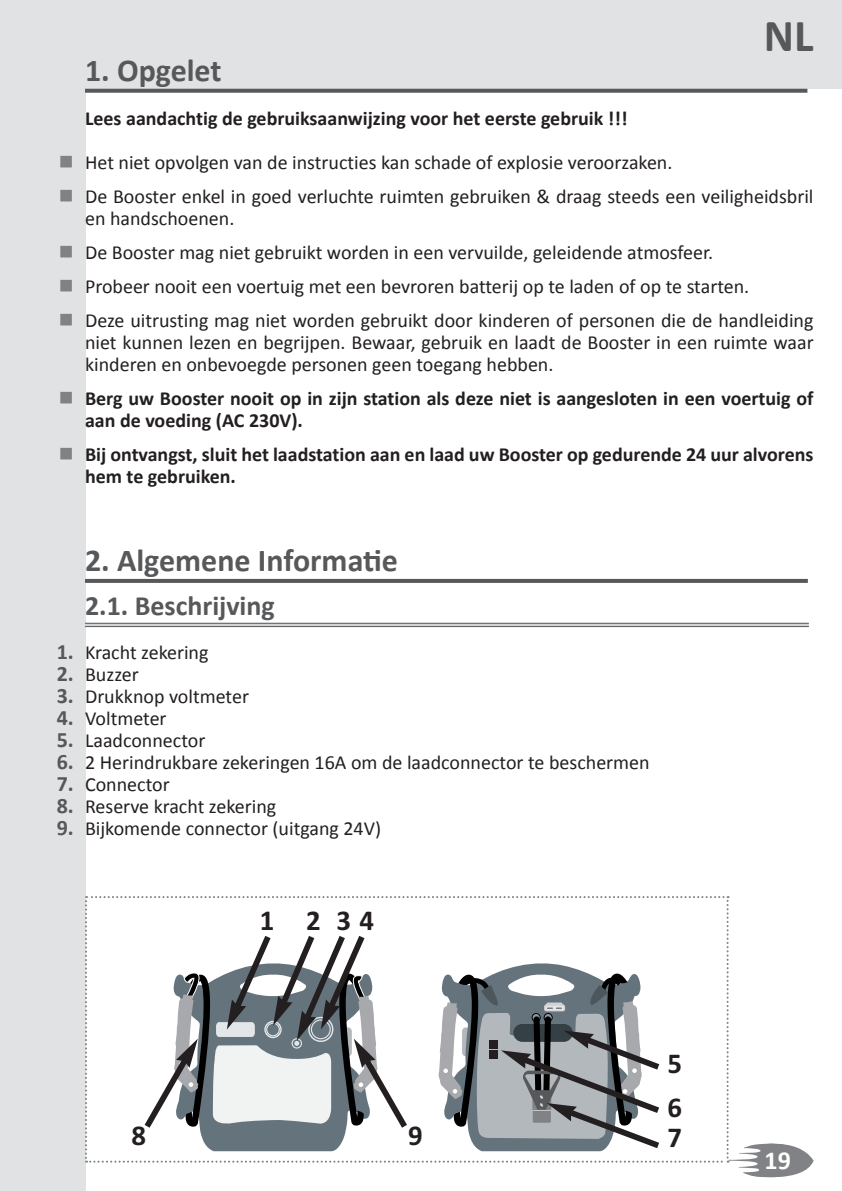
<style>
.page{position:relative;width:842px;height:1191px;background:#fff}
.page>*{position:absolute;margin:0;border:0;box-sizing:border-box;transform-origin:0 0}
.t1{font:700 46px "Calibri";color:#57585a}
.t2{font:700 32px "Calibri";color:#57585a}
.t3{font:700 28.8px/44px "Calibri";color:#231f20}
.t4{font:700 28px "Calibri";color:#57585a}
.t5{font:700 26px "Calibri";color:#fff}
.t6{font:700 22px/22px "Calibri";color:#57585a;text-align:justify}
.t7{font:20px/22px "Calibri";color:#231f20}
.t8{font:700 20px/22px "Calibri";color:#231f20}
.t9{font:20px/34px "Wingdings";color:#808285;text-align:justify}
</style>
<div class="page">
<div style="left:0;top:0;width:85px;height:1191px;background:#e1e2e4"></div>
<div style="left:0;top:0;width:842px;height:88px;background:#e1e2e4"></div>
<svg style="left:85px;top:896px;width:729px;height:281px"></svg>
<svg style="left:85px;top:89px;width:722px;height:4px;background:#626365"></svg>
<svg style="left:85px;top:579px;width:723px;height:4px;background:#5a5b5d"></svg>
<hr style="left:85px;top:623px;width:724px;height:4px;background:#d1d2d4">
<hr style="left:85px;top:623px;width:724px;height:1px;background:#57585a">
<hr style="left:85px;top:626px;width:724px;height:1px;background:#57585a">
<p class="t9" style="left:59px;top:235px;width:16px">■ ■ ■</p>
<p class="t9" style="left:59px;top:381px;width:16px">■</p>
<p class="t9" style="left:59px;top:437px;width:16px">■</p>
<h1 class="t1" style="left:764px;top:7px;width:51px">NL</h1>
<h2 class="t2" style="left:85px;top:50px;width:138px">1. Opgelet</h2>
<p class="t8" style="left:85px;top:106px;width:544px">Lees aandachtig de gebruiksaanwijzing voor het eerste gebruik !!!</p>
<p class="t7" style="left:85px;top:144px;width:730px;line-height:34px">Het niet opvolgen van de instructies kan schade of explosie veroorzaken.<br>De Booster enkel in goed verluchte ruimten gebruiken &amp; draag steeds een veiligheidsbril</p>
<p class="t7" style="left:85px;top:200px;width:730px;line-height:34px">en handschoenen.<br>De Booster mag niet gebruikt worden in een vervuilde, geleidende atmosfeer.<br>Probeer nooit een voertuig met een bevroren batterij op te laden of op te starten.<br>Deze uitrusting mag niet worden gebruikt door kinderen of personen die de handleiding</p>
<p class="t7" style="left:85px;top:330px;width:730px">niet kunnen lezen en begrijpen. Bewaar, gebruik en laadt de Booster in een ruimte waar kinderen en onbevoegde personen geen toegang hebben.</p>
<p class="t8" style="left:85px;top:386px;width:730px">Berg uw Booster nooit op in zijn station als deze niet is aangesloten in een voertuig of aan de voeding (AC 230V).</p>
<p class="t8" style="left:85px;top:442px;width:730px">Bij ontvangst, sluit het laadstation aan en laad uw Booster op gedurende 24 uur alvorens hem te gebruiken.</p>
<p class="t6" style="left:57px;top:639px;width:19px">1.<br>2.<br>3.<br>4.<br>5.<br>6.<br>7.<br>8.<br>9.</p>
<h2 class="t2" style="left:85px;top:540px;width:314px">2. Algemene Informatie</h2>
<h3 class="t4" style="left:85px;top:588px;width:191px">2.1. Beschrijving</h3>
<p class="t7" style="left:85px;top:640px;width:566px">Kracht zekering<br>Buzzer<br>Drukknop voltmeter<br>Voltmeter<br>Laadconnector<br>2 Herindrukbare zekeringen 16A om de laadconnector te beschermen<br>Connector<br>Reserve kracht zekering<br>Bijkomende connector (uitgang 24V)</p>
<h3 class="t3" style="left:260px;top:897px;width:116px">1 234</h3>
<h3 class="t3" style="left:667px;top:1040px;width:16px">5<br>6</h3>
<h3 class="t3" style="left:132px;top:1112px;width:16px">8</h3>
<h3 class="t3" style="left:408px;top:1112px;width:16px">9</h3>
<h3 class="t3" style="left:667px;top:1114px;width:16px">7</h3>
<h3 class="t5" style="left:765px;top:1143px;width:28px">19</h3>
</div>
